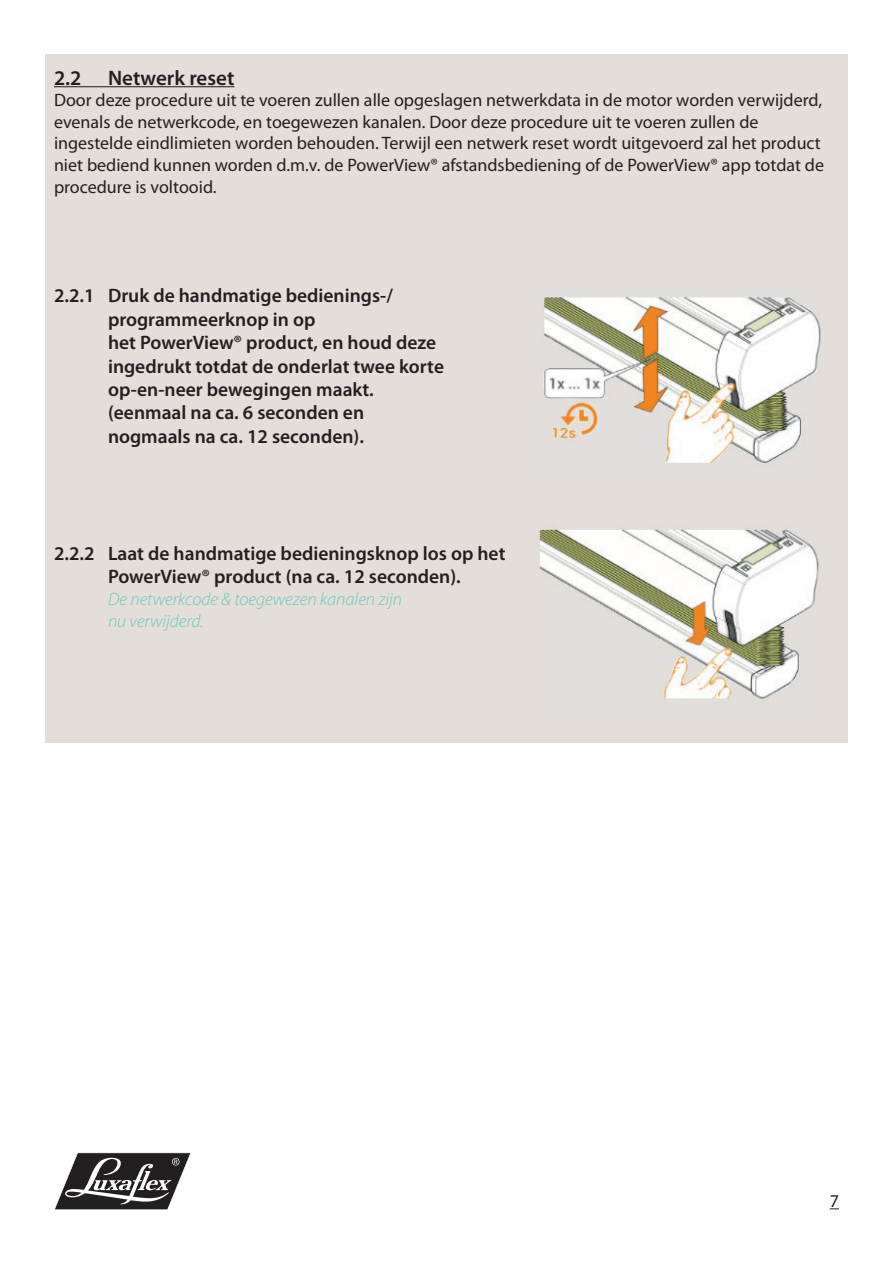
<style>
.page{position:relative;width:893px;height:1263px;background:#fff}
.page>*{position:absolute;margin:0;border:0;box-sizing:border-box;transform-origin:0 0}
.t1{font:600 21px "Myriad Pro";color:#231f20}
.t2{font:600 19.5px/23.4px "Myriad Pro";color:#231f20}
.t3{font:18px/21.6px "Myriad Pro";color:#231f20}
.t4{font:italic 300 18px/21.6px "Myriad Pro";color:#6ec7b7}
</style>
<div class="page">
<svg style="left:54px;top:1152px;width:136px;height:58px"></svg>
<div style="left:45px;top:54px;width:803px;height:688px;background:#e3deda"></div>
<hr style="left:54px;top:86px;width:180px;height:1px;background:#231f20">
<img style="left:543px;top:297px;width:278px;height:166px">
<img style="left:539px;top:528px;width:280px;height:171px">
<p class="t1" style="left:54px;top:64px;width:29px">2.2</p>
<p class="t1" style="left:108px;top:64px;width:128px">Netwerk reset</p>
<p class="t3" style="left:54px;top:89px;width:771px">Door deze procedure uit te voeren zullen alle opgeslagen netwerkdata in de motor worden verwijderd, evenals de netwerkcode, en toegewezen kanalen. Door deze procedure uit te voeren zullen de ingestelde eindlimieten worden behouden. Terwijl een netwerk reset wordt uitgevoerd zal het product niet bediend kunnen worden d.m.v. de PowerView® afstandsbediening of de PowerView® app totdat de procedure is voltooid.</p>
<p class="t2" style="left:108px;top:284px;width:338px;text-indent:-54px">2.2.1 Druk de handmatige bedienings-/ programmeerknop in op<br>het PowerView® product, en houd deze ingedrukt totdat de onderlat twee korte op-en-neer bewegingen maakt. (eenmaal na ca. 6 seconden en nogmaals na ca. 12 seconden).</p>
<p class="t2" style="left:54px;top:541px;width:453px;text-align:center">2.2.2 Laat de handmatige bedieningsknop los op het<br>PowerView® product (na ca. 12 seconden).</p>
<p class="t4" style="left:108px;top:588px;width:296px">De netwerkcode &amp; toegewezen kanalen zijn nu verwijderd.</p>
<p class="t3" style="left:830px;top:1190px;width:11px">7</p>
</div>
